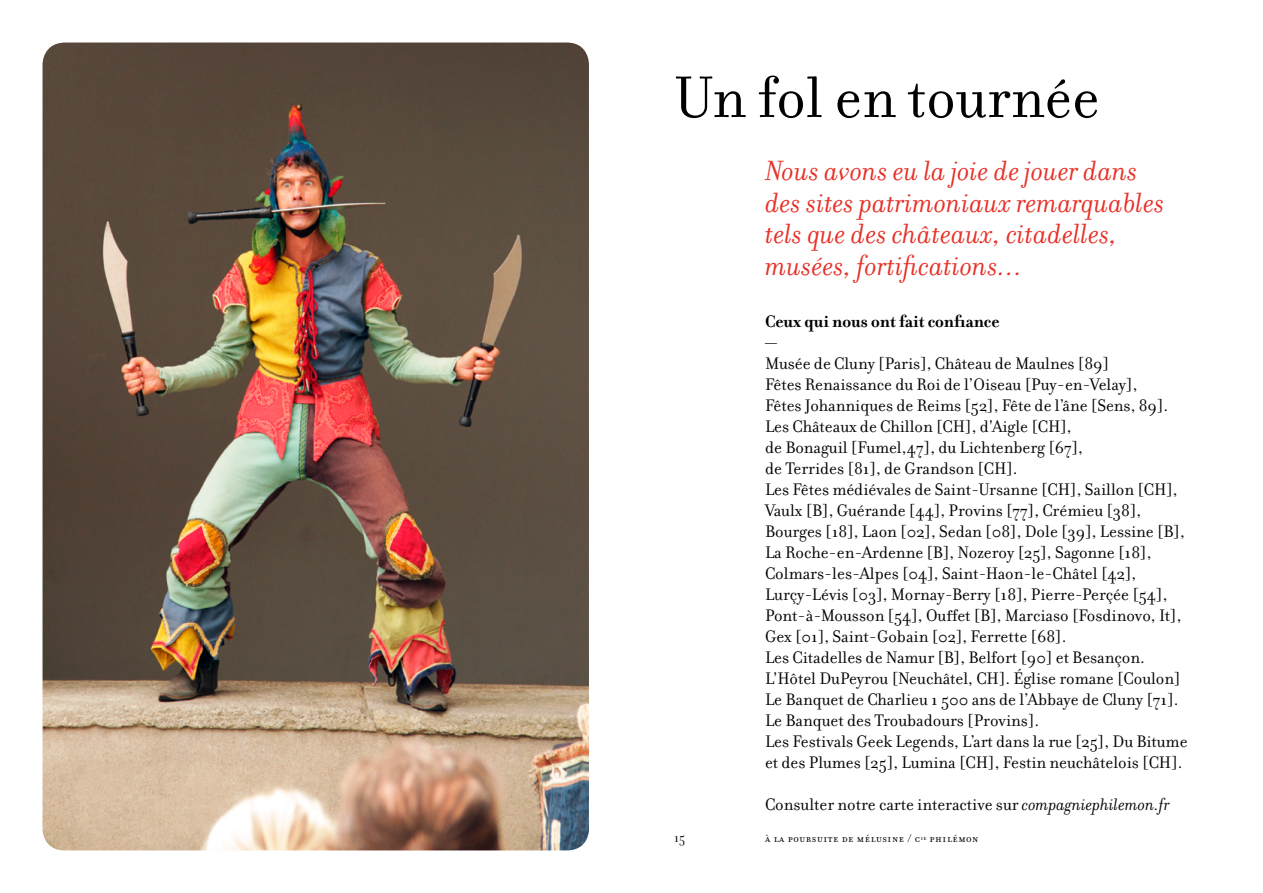
<style>
.page{position:relative;width:1263px;height:893px;background:#fff}
.page>*{position:absolute;margin:0;border:0;box-sizing:border-box;transform-origin:0 0}
.t1{font:63px "Filosofia OT";color:#000}
.t2{font:italic 30px/31.5px "Filosofia OT";color:#e73027}
.t3{font:18px/21px "Filosofia OT";color:#000}
.t4{font:700 18px/21px "Filosofia OT";color:#000}
.t5{font:15px "Filosofia Grand OT";color:#000}
.t6{font:12px "Filosofia OT";letter-spacing:.05em;color:#000}
.s1{font-style:italic}
.s2{font-size:7.05px}
</style>
<div class="page">
<img style="left:43px;top:43px;width:546px;height:807px">
<h1 class="t1" style="left:674px;top:62px;width:427px">Un fol en tournée</h1>
<h2 class="t2" style="left:765px;top:156px;width:401px">Nous avons eu la joie de jouer dans des sites patrimoniaux remarquables tels que des châteaux, citadelles, musées, fortifications…</h2>
<p class="t4" style="left:765px;top:311px;width:236px">Ceux qui nous ont fait confiance —</p>
<p class="t3" style="left:765px;top:353px;width:424px">Musée de Cluny [Paris], Château de Maulnes [89]<br>Fêtes Renaissance du Roi de l’Oiseau [Puy-en-Velay],<br>Fêtes Johanniques de Reims [52], Fête de l’âne [Sens, 89].<br>Les Châteaux de Chillon [CH], d'Aigle [CH],<br>de Bonaguil [Fumel,47], du Lichtenberg [67],<br>de Terrides [81], de Grandson [CH].<br>Les Fêtes médiévales de Saint-Ursanne [CH], Saillon [CH], Vaulx [B], Guérande [44], Provins [77], Crémieu [38], Bourges [18], Laon [02], Sedan [08], Dole [39], Lessine [B], La Roche-en-Ardenne [B], Nozeroy [25], Sagonne [18], Colmars-les-Alpes [04], Saint-Haon-le-Châtel [42], Lurçy-Lévis [03], Mornay-Berry [18], Pierre-Perçée [54], Pont-à-Mousson [54], Ouffet [B], Marciaso [Fosdinovo, It], Gex [01], Saint-Gobain [02], Ferrette [68].<br>Les Citadelles de Namur [B], Belfort [90] et Besançon.<br>L'Hôtel DuPeyrou [Neuchâtel, CH]. Église romane [Coulon] Le Banquet de Charlieu 1 500 ans de l’Abbaye de Cluny [71].<br>Le Banquet des Troubadours [Provins].<br>Les Festivals Geek Legends, L’art dans la rue [25], Du Bitume et des Plumes [25], Lumina [CH], Festin neuchâtelois [CH].</p>
<p class="t3" style="left:765px;top:794px;width:406px">Consulter notre carte interactive sur <span class="s1">compagniephilemon.fr</span></p>
<p class="t5" style="left:674px;top:829px;width:13px">15</p>
<p class="t6" style="left:765px;top:831px;width:215px">à la poursuite de mélusine / c<span class="s2">ie</span> philémon</p>
</div>
